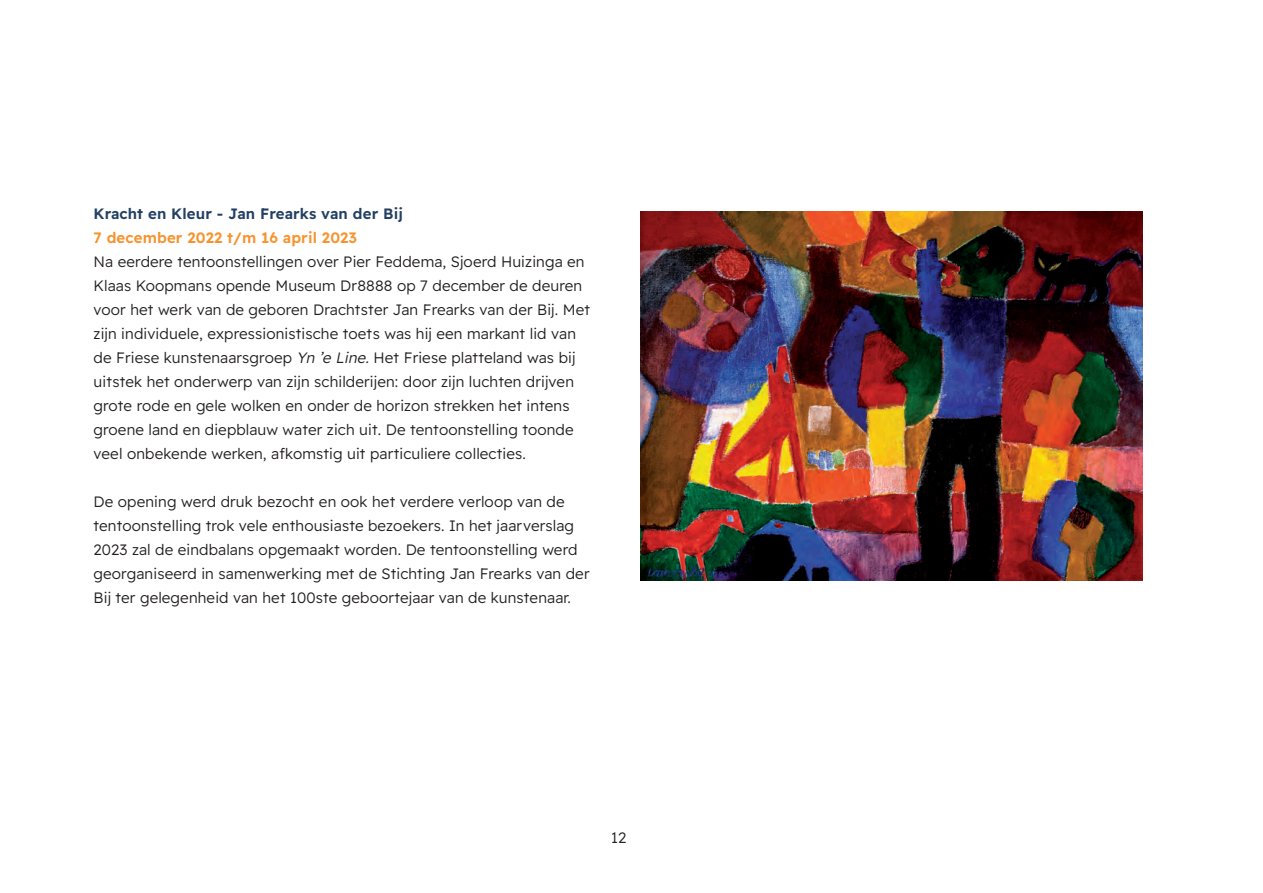
<style>
.page{position:relative;width:1263px;height:893px;background:#fff}
.page>*{position:absolute;margin:0;border:0;box-sizing:border-box;transform-origin:0 0}
.t1{font:300 15px/24px "Readex Pro";letter-spacing:.01em;color:#231f20}
.t2{font:600 15px "Readex Pro";letter-spacing:.01em;color:#234062}
.t3{font:600 15px "Readex Pro";letter-spacing:.01em;color:#f7932e}
.s1{font-style:italic}
</style>
<div class="page">
<img style="left:640px;top:211px;width:502px;height:369px">
<p class="t2" style="left:94px;top:205px;width:311px">Kracht en Kleur - Jan Frearks van der Bij</p>
<p class="t3" style="left:94px;top:229px;width:265px">7 december 2022 t/m 16 april 2023</p>
<p class="t1" style="left:94px;top:250px;width:498px">Na eerdere tentoonstellingen over Pier Feddema, Sjoerd Huizinga en Klaas Koopmans opende Museum Dr8888 op 7 december de deuren voor het werk van de geboren Drachtster Jan Frearks van der Bij. Met zijn individuele, expressionistische toets was hij een markant lid van de Friese kunstenaarsgroep <span class="s1">Yn ’e Line.</span>Het Friese platteland was bij uitstek het onderwerp van zijn schilderijen: door zijn luchten drijven grote rode en gele wolken en onder de horizon strekken het intens groene land en diepblauw water zich uit. De tentoonstelling toonde veel onbekende werken, afkomstig uit particuliere collecties.</p>
<p class="t1" style="left:94px;top:490px;width:497px">De opening werd druk bezocht en ook het verdere verloop van de tentoonstelling trok vele enthousiaste bezoekers. In het jaarverslag 2023 zal de eindbalans opgemaakt worden. De tentoonstelling werd georganiseerd in samenwerking met de Stichting Jan Frearks van der Bij ter gelegenheid van het 100ste geboortejaar van de kunstenaar.</p>
<p class="t1" style="left:611px;top:826px;width:17px">12</p>
</div>
